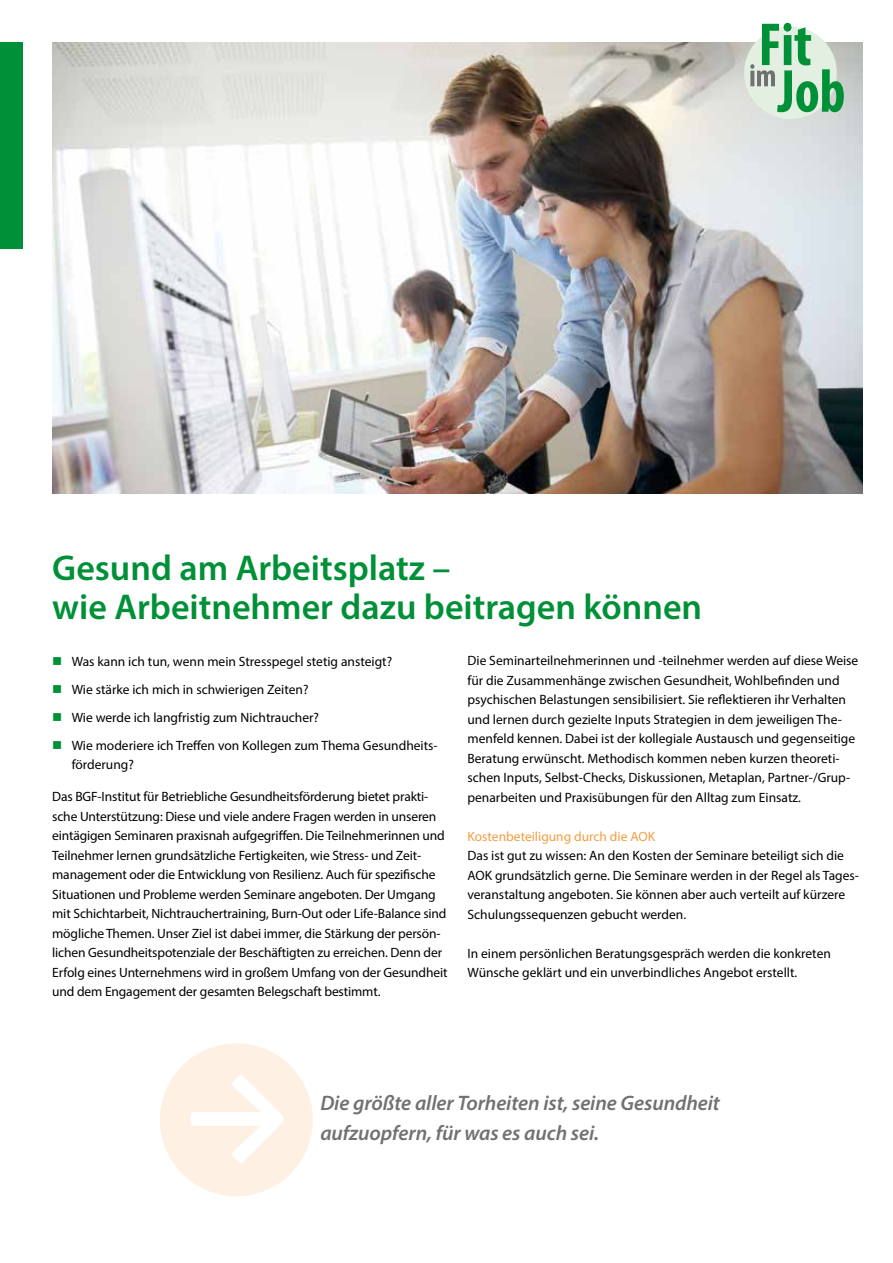
<style>
.page{position:relative;width:893px;height:1263px;background:#fff}
.page>*{position:absolute;margin:0;border:0;box-sizing:border-box;transform-origin:0 0}
.t1{font:600 36px/39px "Myriad Pro";color:#009037}
.t2{font:italic 600 21px/30px "Myriad Pro";letter-spacing:-.005em;color:#707172}
.t3{font:13.5px/19.5px "Myriad Pro";color:#000}
.t4{font:13.5px "Myriad Pro";color:#f49d42}
.s1{color:#009037}
.s2{font-family:"Calibri";font-weight:700;font-style:normal;font-size:121.5px;color:#fff}
</style>
<div class="page">
<div style="left:0;top:43px;width:23px;height:206px;background:#009037"></div>
<img style="left:52px;top:43px;width:811px;height:450px">
<div style="left:744px;top:27px;width:93px;height:92px;background:#e2efe1;border-radius:50%"></div>
<svg style="left:750px;top:23px;width:94px;height:89px"></svg>
<div style="left:160px;top:1043px;width:153px;height:153px;background:#fef1e3;border-radius:50%"></div>
<h1 class="t1" style="left:52px;top:547px;width:651px">Gesund am Arbeitsplatz –<br>wie Arbeitnehmer dazu beitragen können</h1>
<p class="t3" style="left:52px;top:651px;width:341px"><span class="s1">■</span> Was kann ich tun, wenn mein Stresspegel stetig ansteigt?</p>
<p class="t3" style="left:52px;top:679px;width:258px"><span class="s1">■</span> Wie stärke ich mich in schwierigen Zeiten?</p>
<p class="t3" style="left:52px;top:707px;width:268px"><span class="s1">■</span> Wie werde ich langfristig zum Nichtraucher?</p>
<p class="t3" style="left:72px;top:735px;width:368px;text-indent:-19px"><span class="s1">■</span> Wie moderiere ich Treffen von Kollegen zum Thema Gesundheits&shy;förderung?</p>
<p class="t3" style="left:52px;top:787px;width:397px">Das BGF-Institut für Betriebliche Gesundheitsförderung bietet prakti&shy;sche Unterstützung: Diese und viele andere Fragen werden in unseren eintägigen Seminaren praxisnah aufgegriffen. Die Teilnehmerinnen und Teilnehmer lernen grundsätzliche Fertigkeiten, wie Stress- und Zeit&shy;management oder die Entwicklung von Resilienz. Auch für spezifische Situationen und Probleme werden Seminare angeboten. Der Umgang mit Schichtarbeit, Nichtrauchertraining, Burn-Out oder Life-Balance sind mögliche Themen. Unser Ziel ist dabei immer, die Stärkung der persön&shy;lichen Gesundheitspotenziale der Beschäftigten zu erreichen. Denn der Erfolg eines Unternehmens wird in großem Umfang von der Gesundheit und dem Engagement der gesamten Belegschaft bestimmt.</p>
<p class="t3" style="left:467px;top:651px;width:392px">Die Seminarteilnehmerinnen und -teilnehmer werden auf diese Weise für die Zusammenhänge zwischen Gesundheit, Wohlbefinden und psychischen Belastungen sensibilisiert. Sie reflektieren ihr Verhalten und lernen durch gezielte Inputs Strategien in dem jeweiligen The&shy;menfeld kennen. Dabei ist der kollegiale Austausch und gegenseitige Beratung erwünscht. Methodisch kommen neben kurzen theoreti&shy;schen Inputs, Selbst-Checks, Diskussionen, Metaplan, Partner-/Grup&shy;penarbeiten und Praxisübungen für den Alltag zum Einsatz.</p>
<p class="t4" style="left:467px;top:828px;width:189px">Kostenbeteiligung durch die AOK</p>
<p class="t3" style="left:467px;top:846px;width:393px">Das ist gut zu wissen: An den Kosten der Seminare beteiligt sich die AOK grundsätzlich gerne. Die Seminare werden in der Regel als Tages&shy;veranstaltung angeboten. Sie können aber auch verteilt auf kürzere Schulungssequenzen gebucht werden.</p>
<p class="t3" style="left:467px;top:943px;width:365px">In einem persönlichen Beratungsgespräch werden die konkreten<br>Wünsche geklärt und ein unverbindliches Angebot erstellt.</p>
<h2 class="t2" style="left:320px;top:1087px;width:401px;text-indent:-138px"><span class="s2">→</span> Die größte aller Torheiten ist, seine Gesundheit aufzuopfern, für was es auch sei.</h2>
</div>
